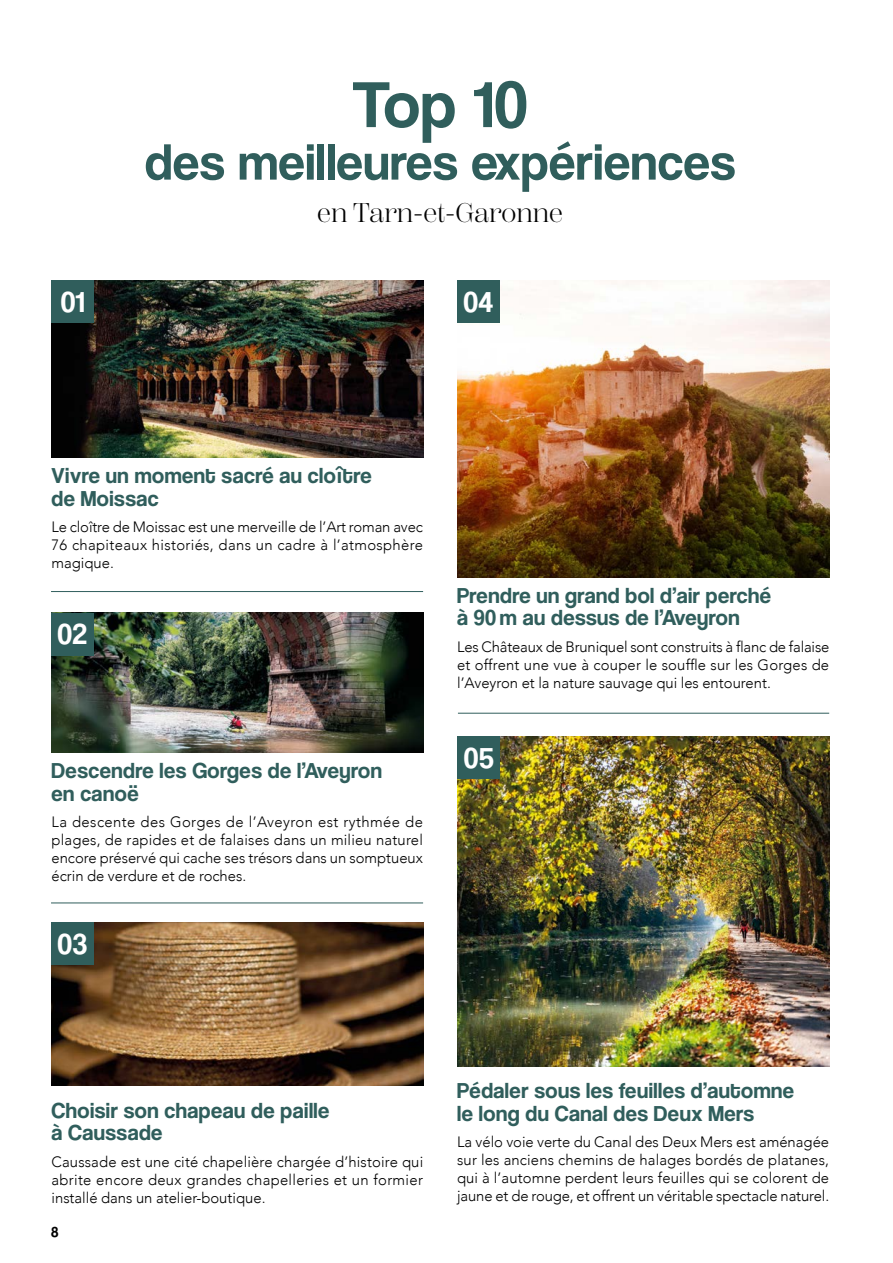
<style>
.page{position:relative;width:893px;height:1263px;background:#fff}
.page>*{position:absolute;margin:0;border:0;box-sizing:border-box;transform-origin:0 0}
.t1{font:67.5px "Coolvetica";color:#305e5c}
.t2{font:52.5px "Coolvetica";letter-spacing:.01em;color:#305e5c}
.t3{font:30px "Coolvetica";letter-spacing:.02em;color:#fff}
.t4{font:27px "Scotch Display";color:#000}
.t5{font:22.5px/22.5px "Coolvetica";letter-spacing:.02em;color:#305e5c}
.t6{font:300 15px/18px "Avenir";color:#000;text-align:justify}
.t7{font:15px "Coolvetica";color:#000}
</style>
<div class="page">
<img style="left:458px;top:281px;width:371px;height:296px">
<img style="left:52px;top:922px;width:371px;height:163px">
<img style="left:52px;top:281px;width:371px;height:176px">
<img style="left:52px;top:613px;width:371px;height:139px">
<div style="left:52px;top:281px;width:42px;height:42px;background:#305e5c"></div>
<img style="left:457px;top:736px;width:372px;height:330px">
<hr style="left:51px;top:591px;width:372px;height:1px;background:#305e5c">
<hr style="left:51px;top:903px;width:372px;height:1px;background:#305e5c">
<hr style="left:458px;top:713px;width:371px;height:1px;background:#305e5c">
<div style="left:458px;top:736px;width:42px;height:43px;background:#305e5c"></div>
<div style="left:51px;top:613px;width:43px;height:42px;background:#305e5c"></div>
<div style="left:457px;top:281px;width:43px;height:42px;background:#305e5c"></div>
<div style="left:51px;top:922px;width:43px;height:43px;background:#305e5c"></div>
<h3 class="t3" style="left:61px;top:284px;width:26px">01</h3>
<h1 class="t1" style="left:353px;top:65px;width:176px">Top 10</h1>
<h2 class="t2" style="left:145px;top:131px;width:592px">des meilleures expériences</h2>
<h3 class="t4" style="left:317px;top:197px;width:247px">en Tarn-et-Garonne</h3>
<h3 class="t3" style="left:464px;top:284px;width:31px">04</h3>
<h3 class="t5" style="left:52px;top:464px;width:322px">Vivre un moment sacré au cloître de Moissac</h3>
<p class="t6" style="left:52px;top:518px;width:373px">Le cloître de Moissac est une merveille de l’Art roman avec 76 chapiteaux historiés, dans un cadre à l’atmosphère magique.</p>
<h3 class="t3" style="left:58px;top:617px;width:31px">02</h3>
<h3 class="t5" style="left:52px;top:759px;width:332px">Descendre les Gorges de l’Aveyron en canoë</h3>
<p class="t6" style="left:52px;top:813px;width:373px">La descente des Gorges de l’Aveyron est rythmée de plages, de rapides et de falaises dans un milieu naturel encore préservé qui cache ses trésors dans un somptueux écrin de verdure et de roches.</p>
<h3 class="t3" style="left:57px;top:926px;width:31px">03</h3>
<h3 class="t5" style="left:457px;top:584px;width:316px">Prendre un grand bol d’air perché à 90 m au dessus de l’Aveyron</h3>
<p class="t6" style="left:457px;top:638px;width:374px">Les Châteaux de Bruniquel sont construits à flanc de falaise et offrent une vue à couper le souffle sur les Gorges de l’Aveyron et la nature sauvage qui les entourent.</p>
<h3 class="t3" style="left:464px;top:740px;width:31px">05</h3>
<h3 class="t5" style="left:52px;top:1099px;width:280px">Choisir son chapeau de paille à Caussade</h3>
<p class="t6" style="left:52px;top:1153px;width:373px">Caussade est une cité chapelière chargée d’histoire qui abrite encore deux grandes chapelleries et un formier installé dans un atelier-boutique.</p>
<p class="t7" style="left:51px;top:1223px;width:9px">8</p>
<h3 class="t5" style="left:457px;top:1079px;width:339px">Pédaler sous les feuilles d’automne le long du Canal des Deux Mers</h3>
<p class="t6" style="left:457px;top:1133px;width:374px">La vélo voie verte du Canal des Deux Mers est aménagée sur les anciens chemins de halages bordés de platanes, qui à l’automne perdent leurs feuilles qui se colorent de jaune et de rouge, et offrent un véritable spectacle naturel.</p>
</div>
